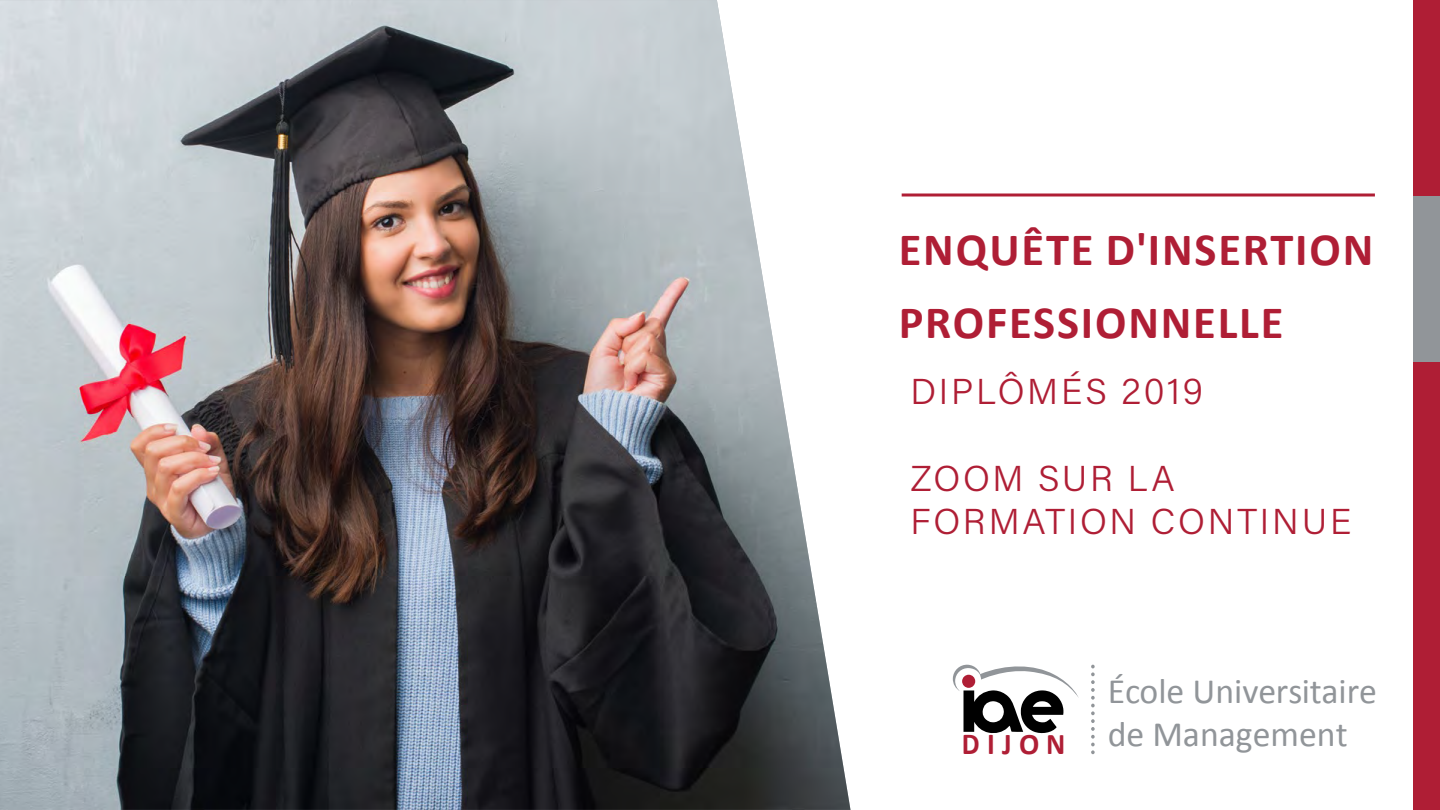
<style>
.page{position:relative;width:1440px;height:810px;background:#fff}
.page>*{position:absolute;margin:0;border:0;box-sizing:border-box;transform-origin:0 0}
.t1{font:700 46.5px/72.8px "Calibri";letter-spacing:.04em;color:#af1e35}
.t2{font:300 36px/43.2px "Acumin Pro";letter-spacing:.075em;color:#af1e35}
.t3{font:35.78px/42.9px "Calibri";color:#919599}
.t4{font:700 30.6px "Calibri";color:#af1e35;scale:.93 1}
.s1{font-size:30.38px}
.s2{font-size:29.92px}
.s3{font-size:30.15px}
</style>
<div class="page">
<img style="left:0;top:0;width:851px;height:810px">
<hr style="left:902px;top:194px;width:473px;height:2px;background:#af1e35">
<div style="left:1413px;top:0;width:27px;height:810px;background:#af1e35"></div>
<div style="left:1413px;top:196px;width:27px;height:166px;background:#919599"></div>
<svg style="left:953px;top:664px;width:126px;height:70px"></svg>
<svg style="left:1091px;top:665px;width:4px;height:89px"></svg>
<p class="t1" style="left:899px;top:213px;width:476px">ENQUÊTE D'INSERTION<br>PROFESSIONNELLE</p>
<p class="t2" style="left:910px;top:369px;width:294px">DIPLÔMÉS 2019</p>
<p class="t2" style="left:910px;top:455px;width:443px">ZOOM SUR LA<br>FORMATION CONTINUE</p>
<p class="t4" style="left:962px;top:724px;width:113px">DI<span class="s1">J</span><span class="s2">O</span><span class="s3">N</span></p>
<p class="t3" style="left:1108px;top:670px;width:271px">École Universitaire de Management</p>
</div>
